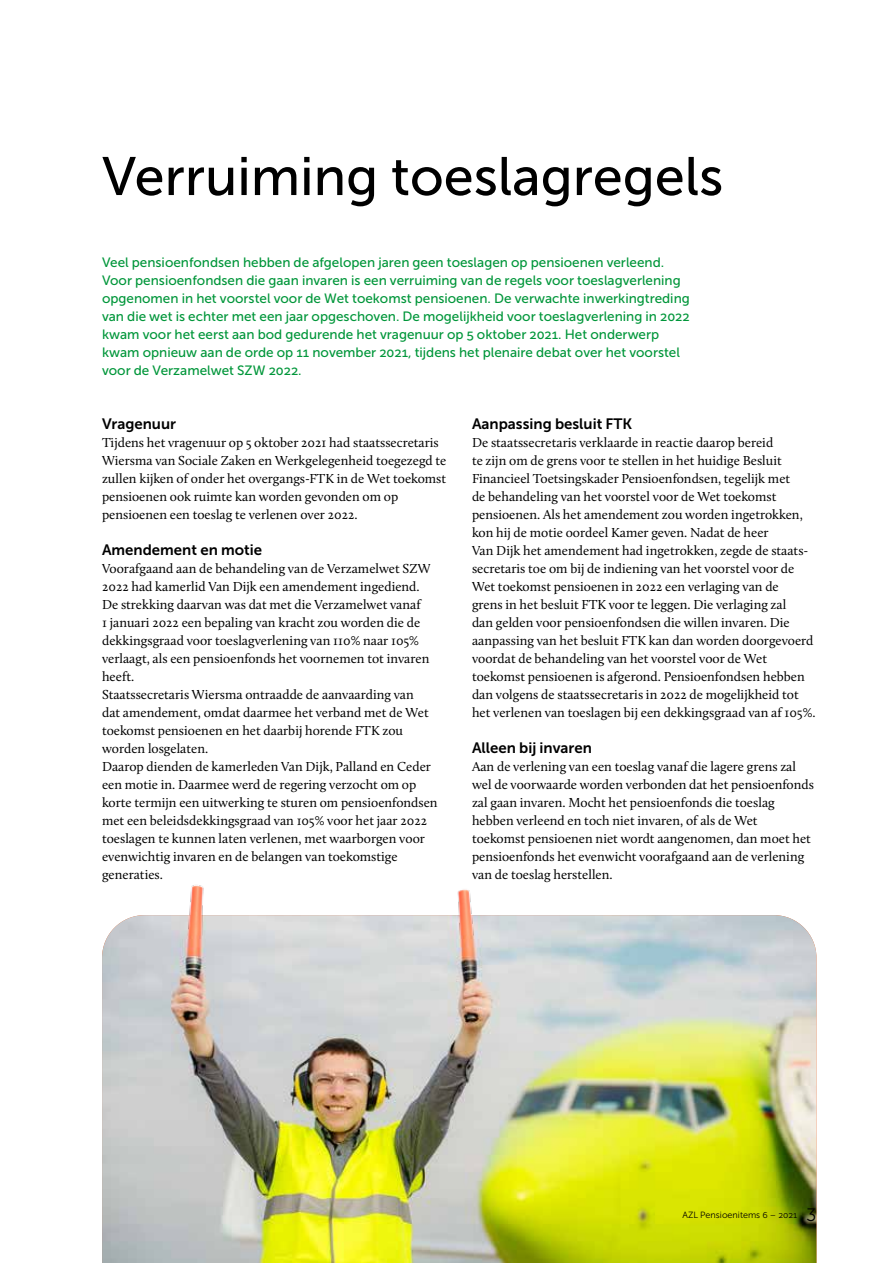
<style>
.page{position:relative;width:893px;height:1263px;background:#fff}
.page>*{position:absolute;margin:0;border:0;box-sizing:border-box;transform-origin:0 0}
.t1{font:54px "Museo Sans 500";color:#000}
.t2{font:15px "Museo Sans 700";color:#000}
.t3{font:13.5px/18px "Calluna";color:#000}
.t4{font:13.5px/18px "Museo Sans 500";color:#00963a}
.t5{font:9px "Museo Sans 300";color:#000}
.s1{font-size:18px}
</style>
<div class="page">
<img style="left:102px;top:935px;width:714px;height:328px">
<img style="left:108px;top:885px;width:702px;height:50px">
<h1 class="t1" style="left:102px;top:147px;width:623px">Verruiming toeslagregels</h1>
<p class="t4" style="left:102px;top:253px;width:589px">Veel pensioenfondsen hebben de afgelopen jaren geen toeslagen op pensioenen verleend.<br>Voor pensioenfondsen die gaan invaren is een verruiming van de regels voor toeslagverlening opgenomen in het voorstel voor de Wet toekomst pensioenen. De verwachte inwerkingtreding van die wet is echter met een jaar opgeschoven. De mogelijkheid voor toeslagverlening in 2022 kwam voor het eerst aan bod gedurende het vragenuur op 5 oktober 2021. Het onderwerp kwam opnieuw aan de orde op 11 november 2021, tijdens het plenaire debat over het voorstel voor de Verzamelwet SZW 2022.</p>
<p class="t2" style="left:102px;top:415px;width:76px">Vragenuur</p>
<p class="t3" style="left:102px;top:433px;width:346px">Tijdens het vragenuur op 5 oktober 2021 had staatssecretaris Wiersma van Sociale Zaken en Werkgelegenheid toegezegd te zullen kijken of onder het overgangs-FTK in de Wet toekomst pensioenen ook ruimte kan worden gevonden om op pensioenen een toeslag te verlenen over 2022.</p>
<p class="t2" style="left:102px;top:541px;width:162px">Amendement en motie</p>
<p class="t3" style="left:102px;top:559px;width:337px">Voorafgaand aan de behandeling van de Verzamelwet SZW 2022 had kamerlid Van Dijk een amendement ingediend.<br>De strekking daarvan was dat met die Verzamelwet vanaf<br>1 januari 2022 een bepaling van kracht zou worden die de dekkingsgraad voor toeslagverlening van 110% naar 105% verlaagt, als een pensioenfonds het voornemen tot invaren heeft.<br>Staatssecretaris Wiersma ontraadde de aanvaarding van<br>dat amendement, omdat daarmee het verband met de Wet toekomst pensioenen en het daarbij horende FTK zou worden losgelaten.<br>Daarop dienden de kamerleden Van Dijk, Palland en Ceder een motie in. Daarmee werd de regering verzocht om op korte termijn een uitwerking te sturen om pensioenfondsen met een beleidsdekkingsgraad van 105% voor het jaar 2022 toeslagen te kunnen laten verlenen, met waarborgen voor evenwichtig invaren en de belangen van toekomstige generaties.</p>
<p class="t2" style="left:472px;top:415px;width:162px">Aanpassing besluit FTK</p>
<p class="t3" style="left:472px;top:433px;width:345px">De staatssecretaris verklaarde in reactie daarop bereid<br>te zijn om de grens voor te stellen in het huidige Besluit Financieel Toetsingskader Pensioenfondsen, tegelijk met<br>de behandeling van het voorstel voor de Wet toekomst pensioenen. Als het amendement zou worden ingetrokken, kon hij de motie oordeel Kamer geven. Nadat de heer<br>Van Dijk het amendement had ingetrokken, zegde de staats&shy;secretaris toe om bij de indiening van het voorstel voor de Wet toekomst pensioenen in 2022 een verlaging van de<br>grens in het besluit FTK voor te leggen. Die verlaging zal<br>dan gelden voor pensioenfondsen die willen invaren. Die aanpassing van het besluit FTK kan dan worden doorgevoerd voordat de behandeling van het voorstel voor de Wet toekomst pensioenen is afgerond. Pensioenfondsen hebben dan volgens de staatssecretaris in 2022 de mogelijkheid tot het verlenen van toeslagen bij een dekkingsgraad van af 105%.</p>
<p class="t2" style="left:472px;top:739px;width:122px">Alleen bij invaren</p>
<p class="t3" style="left:472px;top:757px;width:343px">Aan de verlening van een toeslag vanaf die lagere grens zal wel de voorwaarde worden verbonden dat het pensioenfonds zal gaan invaren. Mocht het pensioenfonds die toeslag hebben verleend en toch niet invaren, of als de Wet toekomst pensioenen niet wordt aangenomen, dan moet het pensioenfonds het evenwicht voorafgaand aan de verlening van de toeslag herstellen.</p>
<p class="t5" style="left:682px;top:1210px;width:135px">AZL Pensioenitems 6 – 2021 <span class="s1">3</span></p>
</div>
